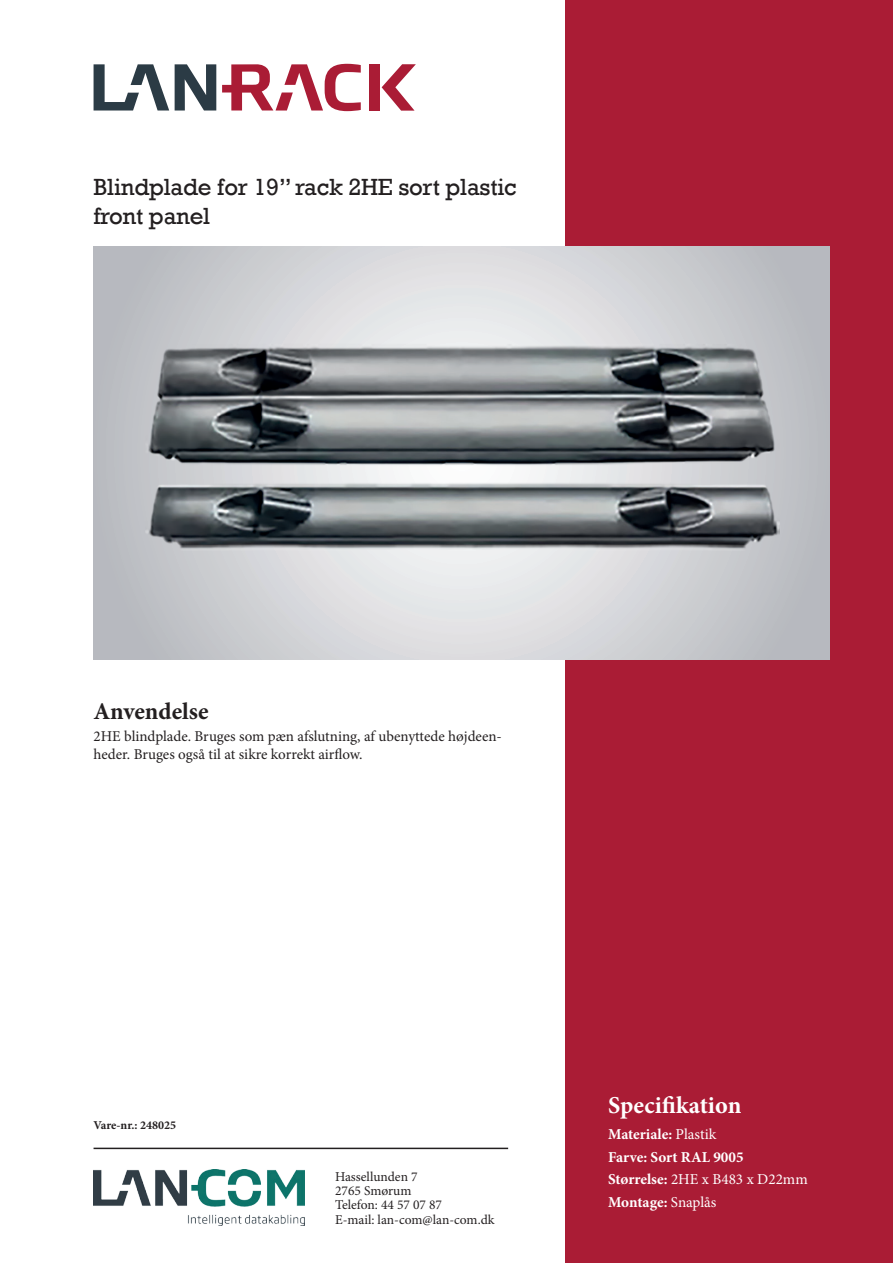
<style>
.page{position:relative;width:893px;height:1263px;background:#fff}
.page>*{position:absolute;margin:0;border:0;box-sizing:border-box;transform-origin:0 0}
.t1{font:700 24.3px "Minion Pro";color:#fff}
.t2{font:24px/28.8px "Rockwell";letter-spacing:-.01em;color:#231f20}
.t3{font:700 24px "Minion Pro";letter-spacing:-.005em;color:#231f20}
.t4{font:700 15.15px/22.5px "Minion Pro";color:#fff}
.t5{font:15px/18px "Minion Pro";color:#231f20}
.t6{font:13.5px/14.2px "Minion Pro";color:#231f20}
.t7{font:700 12px "Minion Pro";color:#231f20}
.s1{font-weight:400}
</style>
<div class="page">
<div style="left:566px;top:0;width:327px;height:1263px;background:#aa1c35"></div>
<svg style="left:94px;top:247px;width:735px;height:412px;background:#cacbcf"></svg>
<img style="left:123px;top:301px;width:677px;height:303px">
<div style="left:369px;top:64px;width:11px;height:46px;background:#aa1c35"></div>
<svg style="left:175px;top:64px;width:41px;height:47px"></svg>
<svg style="left:94px;top:64px;width:75px;height:47px"></svg>
<svg style="left:222px;top:64px;width:139px;height:47px"></svg>
<svg style="left:382px;top:64px;width:34px;height:47px"></svg>
<img style="left:94px;top:1169px;width:210px;height:56px">
<hr style="left:94px;top:1147px;width:414px;height:2px;background:#231f20">
<h2 class="t2" style="left:94px;top:173px;width:425px">Blindplade for 19” rack 2HE sort plastic front panel</h2>
<h2 class="t3" style="left:94px;top:694px;width:117px">Anvendelse</h2>
<p class="t5" style="left:94px;top:728px;width:410px">2HE blindplade. Bruges som pæn afslutning, af ubenyttede højdeen&shy;heder. Bruges også til at sikre korrekt airflow.</p>
<p class="t7" style="left:94px;top:1117px;width:84px">Vare-nr.: 248025</p>
<p class="t6" style="left:335px;top:1169px;width:161px">Hassellunden 7<br>2765 Smørum<br>Telefon: 44 57 07 87<br>E-mail: lan-com@lan-com.dk</p>
<h1 class="t1" style="left:608px;top:1088px;width:135px">Specifikation</h1>
<p class="t4" style="left:608px;top:1123px;width:201px">Materiale: <span class="s1">Plastik<br></span>Farve: Sort RAL 9005<br>Størrelse: <span class="s1">2HE x B483 x D22mm<br></span>Montage: <span class="s1">Snaplås</span></p>
</div>
